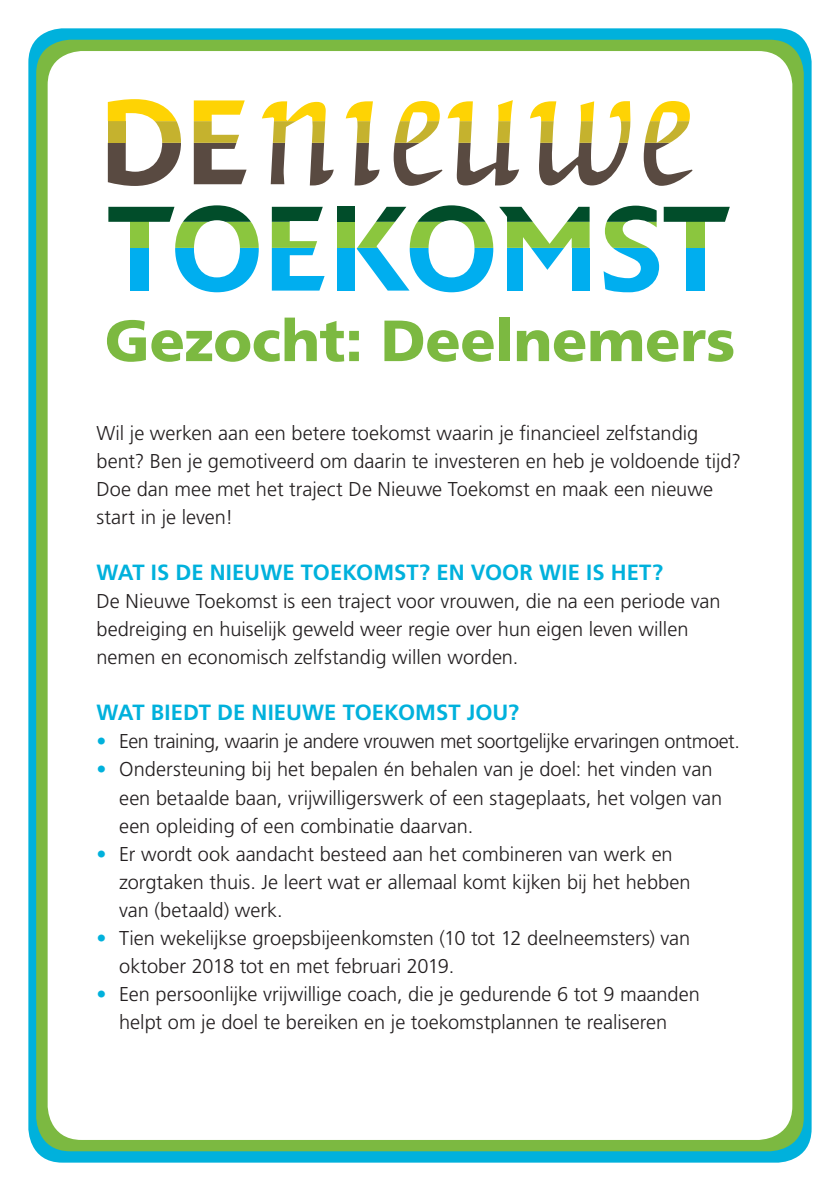
<style>
.page{position:relative;width:840px;height:1191px;background:#fff}
.page>*{position:absolute;margin:0;border:0;box-sizing:border-box;transform-origin:0 0}
.t1{font:900 58px "Frutiger LT Std";letter-spacing:-.005em;color:#7cb941}
.t2{font:700 22px "Frutiger LT Std";letter-spacing:.005em;color:#00b1dc}
.t3{font:300 20px/28px "Frutiger LT Std";color:#231f20}
.t4{font:300 20px "Frutiger LT Std";letter-spacing:-.02em;color:#231f20}
.s1{color:#00b1dc}
</style>
<div class="page">
<div style="left:28px;top:28px;width:783px;height:1134px;background:#00b1dc;border-radius:34px"></div>
<div style="left:36px;top:40px;width:767px;height:1111px;background:#7cb941;border-radius:34px"></div>
<div style="left:48px;top:51px;width:743px;height:1089px;background:#fff;border-radius:34px"></div>
<svg style="left:108px;top:99px;width:73px;height:87px"></svg>
<svg style="left:194px;top:100px;width:52px;height:84px"></svg>
<svg style="left:262px;top:101px;width:71px;height:84px"></svg>
<svg style="left:345px;top:101px;width:34px;height:84px"></svg>
<svg style="left:393px;top:100px;width:126px;height:86px"></svg>
<svg style="left:530px;top:101px;width:100px;height:84px"></svg>
<svg style="left:643px;top:101px;width:49px;height:85px"></svg>
<div style="left:337px;top:248px;width:18px;height:43px;background:#00aeef"></div>
<div style="left:506px;top:248px;width:16px;height:43px;background:#00aeef"></div>
<div style="left:571px;top:248px;width:18px;height:43px;background:#00aeef"></div>
<div style="left:337px;top:222px;width:18px;height:26px;background:#8bc63e"></div>
<svg style="left:108px;top:205px;width:150px;height:87px"></svg>
<svg style="left:272px;top:207px;width:52px;height:83px"></svg>
<div style="left:337px;top:207px;width:18px;height:15px;background:#014d2a"></div>
<svg style="left:356px;top:205px;width:137px;height:87px"></svg>
<svg style="left:499px;top:207px;width:90px;height:63px"></svg>
<svg style="left:603px;top:206px;width:126px;height:86px"></svg>
<h1 class="t1" style="left:105px;top:306px;width:631px">Gezocht: Deelnemers</h1>
<p class="t3" style="left:96px;top:420px;width:646px">Wil je werken aan een betere toekomst waarin je financieel zelfstandig bent? Ben je gemotiveerd om daarin te investeren en heb je voldoende tijd?<br>Doe dan mee met het traject De Nieuwe Toekomst en maak een nieuwe start in je leven!</p>
<p class="t2" style="left:96px;top:560px;width:567px">WAT IS DE NIEUWE TOEKOMST? EN VOOR WIE IS HET?</p>
<p class="t3" style="left:96px;top:588px;width:625px">De Nieuwe Toekomst is een traject voor vrouwen, die na een periode van bedreiging en huiselijk geweld weer regie over hun eigen leven willen nemen en economisch zelfstandig willen worden.</p>
<p class="t2" style="left:96px;top:700px;width:424px">WAT BIEDT DE NIEUWE TOEKOMST JOU?</p>
<p class="t4" style="left:96px;top:730px;width:644px"><span class="s1">•</span> Een training, waarin je andere vrouwen met soortgelijke ervaringen ontmoet.</p>
<p class="t3" style="left:119px;top:756px;width:604px;text-indent:-23px"><span class="s1">•</span> Ondersteuning bij het bepalen én behalen van je doel: het vinden van een betaalde baan, vrijwilligerswerk of een stageplaats, het volgen van een opleiding of een combinatie daarvan.</p>
<p class="t3" style="left:119px;top:840px;width:572px;text-indent:-23px"><span class="s1">•</span> Er wordt ook aandacht besteed aan het combineren van werk en zorgtaken thuis. Je leert wat er allemaal komt kijken bij het hebben van (betaald) werk.</p>
<p class="t3" style="left:119px;top:924px;width:572px;text-indent:-23px"><span class="s1">•</span> Tien wekelijkse groepsbijeenkomsten (10 tot 12 deelneemsters) van oktober 2018 tot en met februari 2019.</p>
<p class="t3" style="left:96px;top:980px;width:604px;text-align:center"><span class="s1">•</span> Een persoonlijke vrijwillige coach, die je gedurende 6 tot 9 maanden helpt om je doel te bereiken en je toekomstplannen te realiseren</p>
</div>
